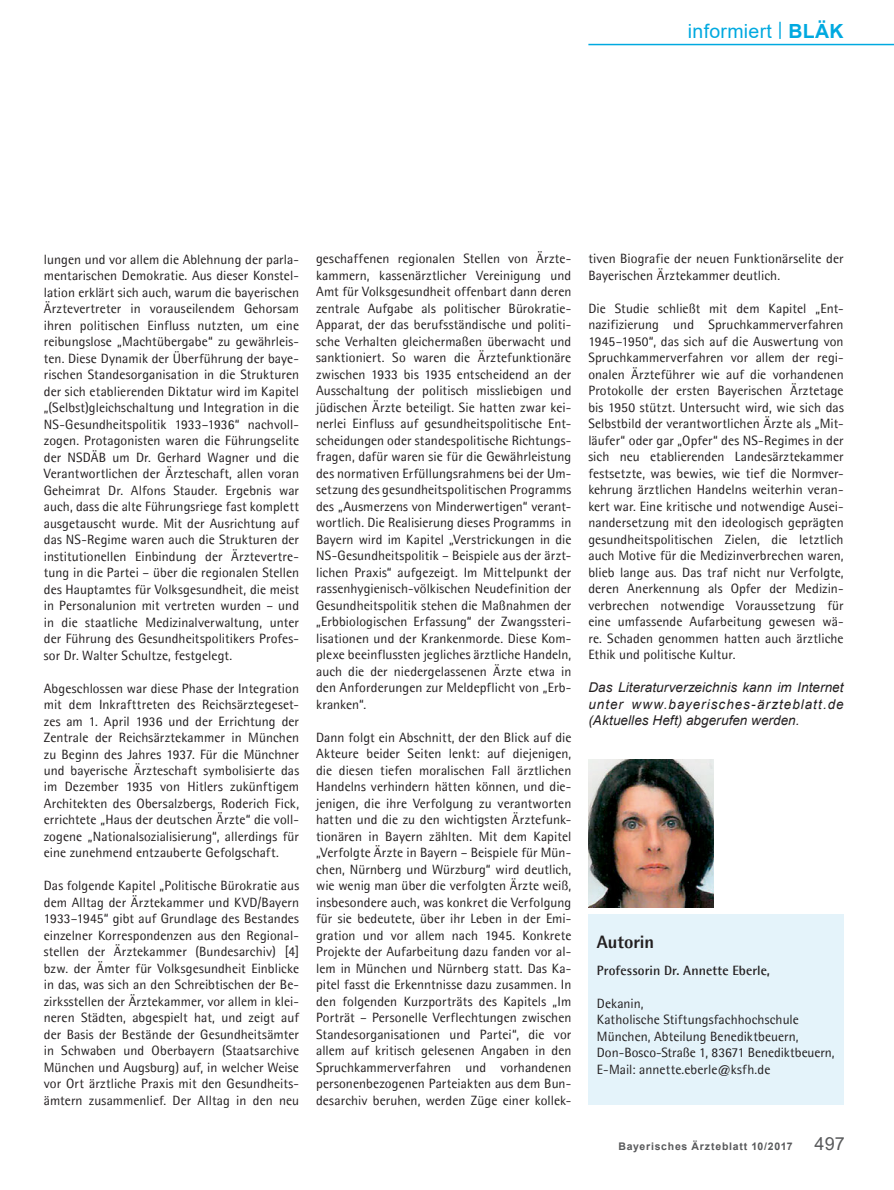
<style>
.page{position:relative;width:894px;height:1190px;background:#fff}
.page>*{position:absolute;margin:0;border:0;box-sizing:border-box;transform-origin:0 0}
.t1{font:19.5px "Arial";letter-spacing:.015em;color:#00a9e0}
.t2{font:800 18px "Agfa Rotis Semisans";letter-spacing:-.005em;color:#231f20}
.t3{font:13.5px/16.5px "Agfa Rotis Semisans";letter-spacing:.005em;color:#231f20;text-align:justify}
.t4{font:italic 13.5px/16.5px "Arial";letter-spacing:.015em;color:#231f20;text-align:justify}
.t5{font:700 13.5px "Agfa Rotis Semisans";letter-spacing:.005em;color:#231f20}
.t6{font:700 10.5px "Arial";letter-spacing:.07em;color:#58595b}
.s1{font-weight:700}
.s2{font-weight:400;font-size:18px}
</style>
<div class="page">
<hr style="left:588px;top:44px;width:305px;height:1px;background:#00a9e0">
<div style="left:588px;top:914px;width:255px;height:191px;background:#e4f3fa"></div>
<img style="left:588px;top:759px;width:125px;height:149px">
<h1 class="t1" style="left:688px;top:20px;width:157px">informiert <sup>|</sup> <span class="s1">BLÄK</span></h1>
<p class="t3" style="left:44px;top:251px;width:257px">lungen und vor allem die Ablehnung der parla&shy;mentarischen Demokratie. Aus dieser Konstel&shy;lation erklärt sich auch, warum die bayerischen Ärztevertreter in vorauseilendem Gehorsam ihren politischen Einfluss nutzten, um eine reibungslose „Machtübergabe“ zu gewährleis&shy;ten. Diese Dynamik der Überführung der baye&shy;rischen Standesorganisation in die Strukturen der sich etablierenden Diktatur wird im Kapitel „(Selbst)gleichschaltung und Integration in die NS-Gesundheitspolitik 1933–1936“ nachvoll&shy;zogen. Protagonisten waren die Führungselite der NSDÄB um Dr. Gerhard Wagner und die Verantwortlichen der Ärzteschaft, allen voran Geheimrat Dr. Alfons Stauder. Ergebnis war auch, dass die alte Führungsriege fast komplett ausgetauscht wurde. Mit der Ausrichtung auf das NS-Regime waren auch die Strukturen der institutionellen Einbindung der Ärztevertre&shy;tung in die Partei – über die regionalen Stellen des Hauptamtes für Volksgesundheit, die meist in Personalunion mit vertreten wurden – und in die staatliche Medizinalverwaltung, unter der Führung des Gesundheitspolitikers Profes&shy;sor Dr. Walter Schultze, festgelegt.</p>
<p class="t3" style="left:44px;top:680px;width:257px">Abgeschlossen war diese Phase der Integration mit dem Inkrafttreten des Reichsärztegeset&shy;zes am 1. April 1936 und der Errichtung der Zentrale der Reichsärztekammer in München zu Beginn des Jahres 1937. Für die Münchner und bayerische Ärzteschaft symbolisierte das im Dezember 1935 von Hitlers zukünftigem Architekten des Obersalzbergs, Roderich Fick, errichtete „Haus der deutschen Ärzte“ die voll&shy;zogene „Nationalsozialisierung“, allerdings für eine zunehmend entzauberte Gefolgschaft.</p>
<p class="t3" style="left:44px;top:878px;width:257px">Das folgende Kapitel „Politische Bürokratie aus dem Alltag der Ärztekammer und KVD/Bayern 1933–1945“ gibt auf Grundlage des Bestandes einzelner Korrespondenzen aus den Regional&shy;stellen der Ärztekammer (Bundesarchiv) [4] bzw. der Ämter für Volksgesundheit Einblicke in das, was sich an den Schreibtischen der Be&shy;zirksstellen der Ärztekammer, vor allem in klei&shy;neren Städten, abgespielt hat, und zeigt auf der Basis der Bestände der Gesundheitsämter in Schwaben und Oberbayern (Staatsarchive München und Augsburg) auf, in welcher Weise vor Ort ärztliche Praxis mit den Gesundheits&shy;ämtern zusammenlief. Der Alltag in den neu</p>
<p class="t3" style="left:316px;top:250px;width:257px">geschaffenen regionalen Stellen von Ärzte&shy;kammern, kassenärztlicher Vereinigung und Amt für Volksgesundheit offenbart dann deren zentrale Aufgabe als politischer Bürokratie-Apparat, der das berufsständische und politi&shy;sche Verhalten gleichermaßen überwacht und sanktioniert. So waren die Ärztefunktionäre zwischen 1933 bis 1935 entscheidend an der Ausschaltung der politisch missliebigen und jüdischen Ärzte beteiligt. Sie hatten zwar kei&shy;nerlei Einfluss auf gesundheitspolitische Ent&shy;scheidungen oder standespolitische Richtungs&shy;fragen, dafür waren sie für die Gewährleistung des normativen Erfüllungsrahmens bei der Um&shy;setzung des gesundheitspolitischen Programms des „Ausmerzens von Minderwertigen“ verant&shy;wortlich. Die Realisierung dieses Programms in Bayern wird im Kapitel „Verstrickungen in die NS-Gesundheitspolitik – Beispiele aus der ärzt&shy;lichen Praxis“ aufgezeigt. Im Mittelpunkt der rassenhygienisch-völkischen Neudefinition der Gesundheitspolitik stehen die Maßnahmen der „Erbbiologischen Erfassung“ der Zwangssteri&shy;lisationen und der Krankenmorde. Diese Kom&shy;plexe beeinflussten jegliches ärztliche Handeln, auch die der niedergelassenen Ärzte etwa in den Anforderungen zur Meldepflicht von „Erb&shy;kranken“.</p>
<p class="t3" style="left:316px;top:729px;width:257px">Dann folgt ein Abschnitt, der den Blick auf die Akteure beider Seiten lenkt: auf diejenigen, die diesen tiefen moralischen Fall ärztlichen Handelns verhindern hätten können, und die&shy;jenigen, die ihre Verfolgung zu verantworten hatten und die zu den wichtigsten Ärztefunk&shy;tionären in Bayern zählten. Mit dem Kapitel „Verfolgte Ärzte in Bayern – Beispiele für Mün&shy;chen, Nürnberg und Würzburg“ wird deutlich, wie wenig man über die verfolgten Ärzte weiß, insbesondere auch, was konkret die Verfolgung für sie bedeutete, über ihr Leben in der Emi&shy;gration und vor allem nach 1945. Konkrete Projekte der Aufarbeitung dazu fanden vor al&shy;lem in München und Nürnberg statt. Das Ka&shy;pitel fasst die Erkenntnisse dazu zusammen. In den folgenden Kurzporträts des Kapitels „Im Porträt – Personelle Verflechtungen zwischen Standesorganisationen und Partei“, die vor allem auf kritisch gelesenen Angaben in den Spruchkammerverfahren und vorhandenen personenbezogenen Parteiakten aus dem Bun&shy;desarchiv beruhen, werden Züge einer kollek-</p>
<p class="t3" style="left:588px;top:250px;width:257px">tiven Biografie der neuen Funktionärselite der<br>Bayerischen Ärztekammer deutlich.</p>
<p class="t3" style="left:588px;top:300px;width:257px">Die Studie schließt mit dem Kapitel „Ent&shy;nazifizierung und Spruchkammerverfahren 1945–1950“, das sich auf die Auswertung von Spruchkammerverfahren vor allem der regi&shy;onalen Ärzteführer wie auf die vorhandenen Protokolle der ersten Bayerischen Ärztetage bis 1950 stützt. Untersucht wird, wie sich das Selbstbild der verantwortlichen Ärzte als „Mit&shy;läufer“ oder gar „Opfer“ des NS-Regimes in der sich neu etablierenden Landesärztekammer festsetzte, was bewies, wie tief die Normver&shy;kehrung ärztlichen Handelns weiterhin veran&shy;kert war. Eine kritische und notwendige Ausei&shy;nandersetzung mit den ideologisch geprägten gesundheitspolitischen Zielen, die letztlich auch Motive für die Medizinverbrechen waren, blieb lange aus. Das traf nicht nur Verfolgte, deren Anerkennung als Opfer der Medizin&shy;verbrechen notwendige Voraussetzung für eine umfassende Aufarbeitung gewesen wä&shy;re. Schaden genommen hatten auch ärztliche Ethik und politische Kultur.</p>
<p class="t4" style="left:588px;top:679px;width:257px">Das Literaturverzeichnis kann im Internet unter www.bayerisches-ärzteblatt.de (Aktuelles Heft) abgerufen werden.</p>
<h2 class="t2" style="left:597px;top:930px;width:59px">Autorin</h2>
<p class="t5" style="left:597px;top:962px;width:174px">Professorin Dr. Annette Eberle,</p>
<p class="t3" style="left:597px;top:995px;width:239px;text-align:left">Dekanin,<br>Katholische Stiftungsfachhochschule München, Abteilung Benediktbeuern, Don-Bosco-Straße 1, 83671 Benediktbeuern, E-Mail: annette.eberle@ksfh.de</p>
<p class="t6" style="left:618px;top:1140px;width:228px">Bayerisches Ärzteblatt 10/2017 <span class="s2">497</span></p>
</div>
